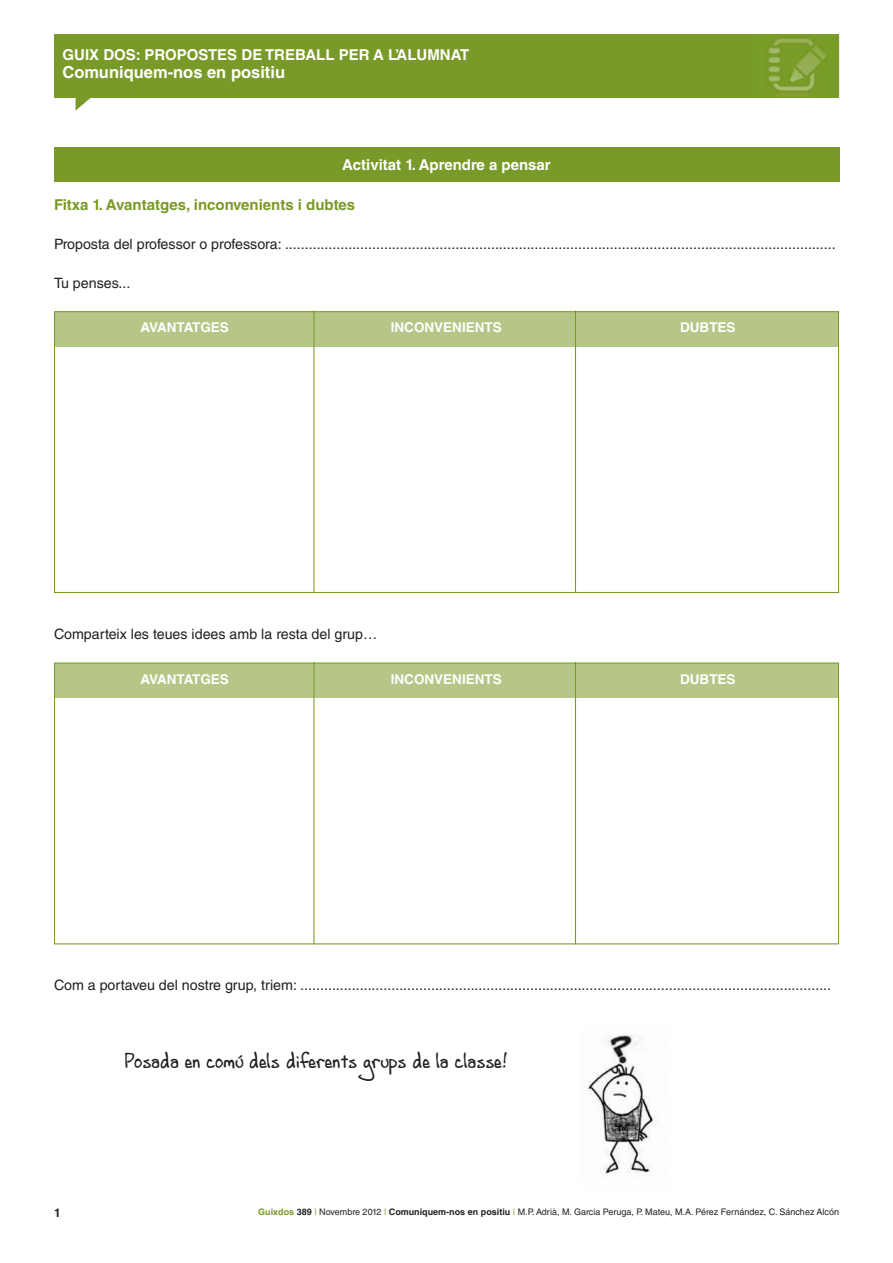
<style>
.page{position:relative;width:893px;height:1263px;background:#fff}
.page>*{position:absolute;margin:0;border:0;box-sizing:border-box;transform-origin:0 0}
.t1{font:21px "Andrew Script";color:#231f20}
.t2{font:700 16.5px "Helvetica LT Std";color:#fff}
.t3{font:700 15px "Helvetica LT Std";color:#fff}
.t4{font:700 15px "Helvetica LT Std";color:#799a28}
.t5{font:14.25px "Helvetica LT Std";color:#231f20}
.t6{font:700 13.5px "Helvetica LT Std";color:#fff}
.t7{font:700 12px "Helvetica LT Std";color:#231f20}
.t8{font:9px "Helvetica LT Std";color:#231f20}
.s1{font-weight:700;color:#799a28}
.s2{font-weight:700}
.s3{color:#799a28}
</style>
<div class="page">
<div style="left:54px;top:34px;width:785px;height:64px;background:#799a28"></div>
<img style="left:768px;top:37px;width:58px;height:58px">
<svg style="left:76px;top:98px;width:15px;height:12px"></svg>
<div style="left:54px;top:147px;width:785px;height:34px;background:#799a28"></div>
<div style="left:54px;top:312px;width:261px;height:34px;background:#b5c687"></div>
<div style="left:315px;top:312px;width:262px;height:34px;background:#b5c687"></div>
<div style="left:577px;top:312px;width:261px;height:34px;background:#b5c687"></div>
<hr style="left:313px;top:311px;width:1px;height:282px;background:#799a28">
<hr style="left:575px;top:311px;width:1px;height:282px;background:#799a28">
<div style="left:54px;top:664px;width:261px;height:34px;background:#b5c687"></div>
<div style="left:315px;top:664px;width:262px;height:34px;background:#b5c687"></div>
<div style="left:577px;top:664px;width:261px;height:34px;background:#b5c687"></div>
<hr style="left:313px;top:662px;width:1px;height:282px;background:#799a28">
<hr style="left:575px;top:662px;width:1px;height:282px;background:#799a28">
<img style="left:588px;top:1035px;width:67px;height:142px">
<p class="t3" style="left:63px;top:49px;width:408px">GUIX DOS: PROPOSTES DE TREBALL PER A L’ALUMNAT</p>
<p class="t2" style="left:63px;top:66px;width:224px">Comuniquem-nos en positiu</p>
<p class="t3" style="left:342px;top:160px;width:210px">Activitat 1. Aprendre a pensar</p>
<p class="t4" style="left:54px;top:199px;width:303px">Fitxa 1. Avantatges, inconvenients i dubtes</p>
<p class="t5" style="left:54px;top:239px;width:783px">Proposta del professor o professora: ...........................................................................................................................................</p>
<p class="t5" style="left:54px;top:278px;width:78px">Tu penses...</p>
<p class="t6" style="left:141px;top:323px;width:90px">AVANTATGES</p>
<p class="t6" style="left:391px;top:323px;width:113px">INCONVENIENTS</p>
<p class="t6" style="left:680px;top:323px;width:57px">DUBTES</p>
<p class="t5" style="left:54px;top:629px;width:325px">Comparteix les teues idees amb la resta del grup…</p>
<p class="t6" style="left:141px;top:674px;width:90px">AVANTATGES</p>
<p class="t6" style="left:391px;top:674px;width:113px">INCONVENIENTS</p>
<p class="t6" style="left:680px;top:674px;width:57px">DUBTES</p>
<p class="t5" style="left:54px;top:980px;width:779px">Com a portaveu del nostre grup, triem: ......................................................................................................................................</p>
<h1 class="t1" style="left:125px;top:1048px;width:384px">Posada en comú dels diferents grups de la classe!</h1>
<p class="t7" style="left:54px;top:1209px;width:8px">1</p>
<p class="t8" style="left:258px;top:1209px;width:582px"><span class="s1">Guixdos</span> <span class="s2">389</span> <span class="s3">|</span> Novembre 2012 <span class="s3">|</span> <span class="s2">Comuniquem-nos en positiu</span> <span class="s3">|</span> M.P. Adrià, M. Garcia Peruga, P. Mateu, M.A. Pérez Fernández, C. Sánchez Alcón</p>
</div>
